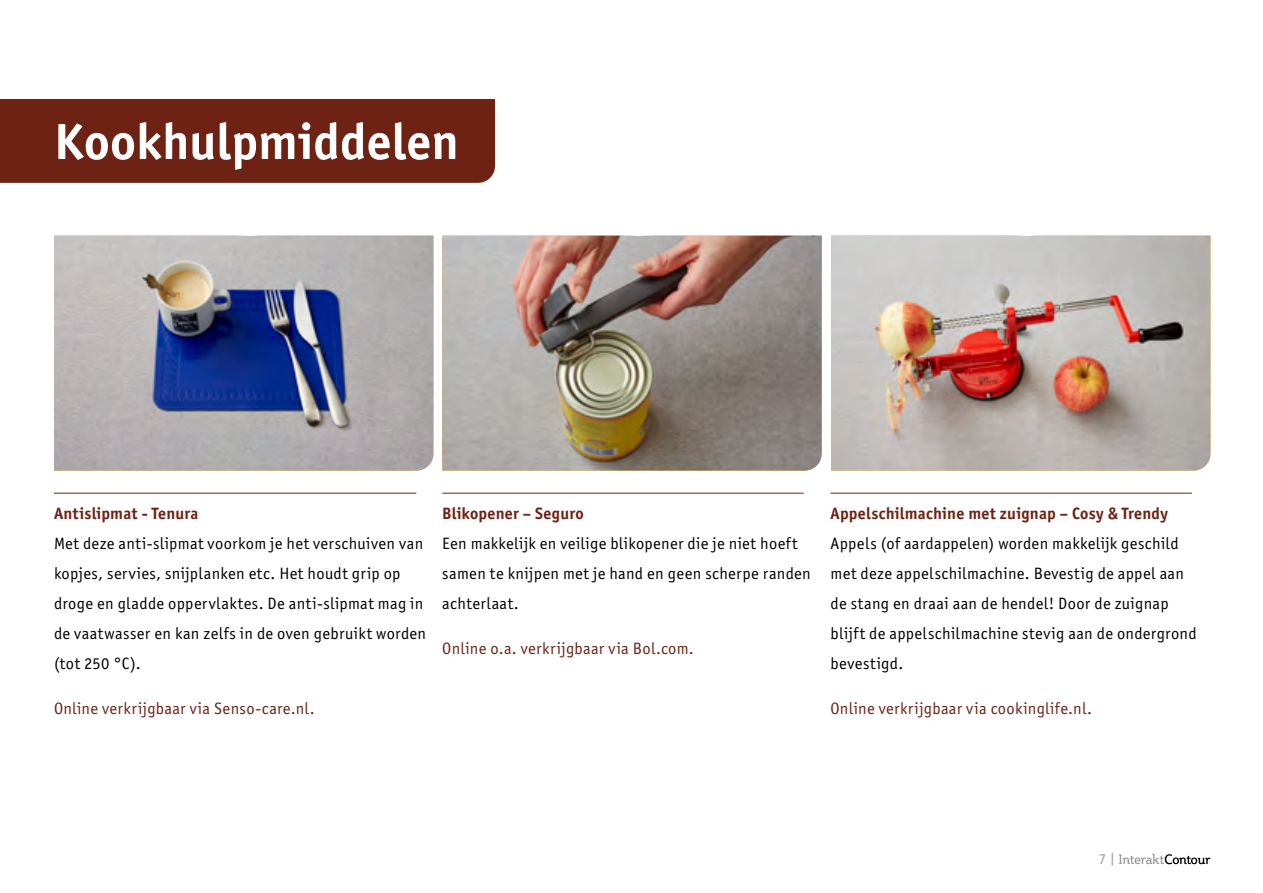
<style>
.page{position:relative;width:1263px;height:893px;background:#fff}
.page>*{position:absolute;margin:0;border:0;box-sizing:border-box;transform-origin:0 0}
.t1{font:700 51px "Officina Sans ITC Pro";letter-spacing:.005em;color:#fff}
.t2{font:16.5px/30px "Officina Sans ITC Pro";letter-spacing:.02em;color:#000}
.t3{font:16.5px "Officina Sans ITC Pro";letter-spacing:.02em;color:#6d2214}
.t4{font:700 16.5px "Officina Sans ITC Pro";letter-spacing:.015em;color:#6d2214}
.t5{font:15px "Officina Sans ITC Pro";color:#9d9d9c}
</style>
<div class="page">
<svg style="left:1119px;top:854px;width:91px;height:10px"></svg>
<div style="left:0;top:99px;width:495px;height:84px;background:#6d2214"></div>
<hr style="left:54px;top:493px;width:362px;height:1px;background:#6d2214">
<img style="left:54px;top:236px;width:379px;height:235px">
<img style="left:442px;top:236px;width:380px;height:235px">
<img style="left:831px;top:236px;width:379px;height:235px">
<hr style="left:442px;top:493px;width:362px;height:1px;background:#6d2214">
<hr style="left:830px;top:493px;width:362px;height:1px;background:#6d2214">
<h1 class="t1" style="left:54px;top:110px;width:406px">Kookhulpmiddelen</h1>
<p class="t4" style="left:54px;top:503px;width:146px">Antislipmat - Tenura</p>
<p class="t2" style="left:54px;top:528px;width:374px">Met deze anti-slipmat voorkom je het verschuiven van kopjes, servies, snijplanken etc. Het houdt grip op droge en gladde oppervlaktes. De anti-slipmat mag in de vaatwasser en kan zelfs in de oven gebruikt worden (tot 250 °C).</p>
<p class="t3" style="left:54px;top:699px;width:262px">Online verkrijgbaar via Senso-care.nl.</p>
<p class="t4" style="left:442px;top:503px;width:143px">Blikopener – Seguro</p>
<p class="t2" style="left:442px;top:528px;width:370px">Een makkelijk en veilige blikopener die je niet hoeft samen te knijpen met je hand en geen scherpe randen achterlaat.</p>
<p class="t3" style="left:442px;top:639px;width:253px">Online o.a. verkrijgbaar via Bol.com.</p>
<p class="t4" style="left:830px;top:503px;width:339px">Appelschilmachine met zuignap – Cosy &amp; Trendy</p>
<p class="t2" style="left:830px;top:528px;width:368px">Appels (of aardappelen) worden makkelijk geschild met deze appelschilmachine. Bevestig de appel aan de stang en draai aan de hendel! Door de zuignap blijft de appelschilmachine stevig aan de ondergrond bevestigd.</p>
<p class="t3" style="left:830px;top:699px;width:263px">Online verkrijgbaar via cookinglife.nl.</p>
<p class="t5" style="left:1099px;top:849px;width:17px">7 |</p>
</div>
